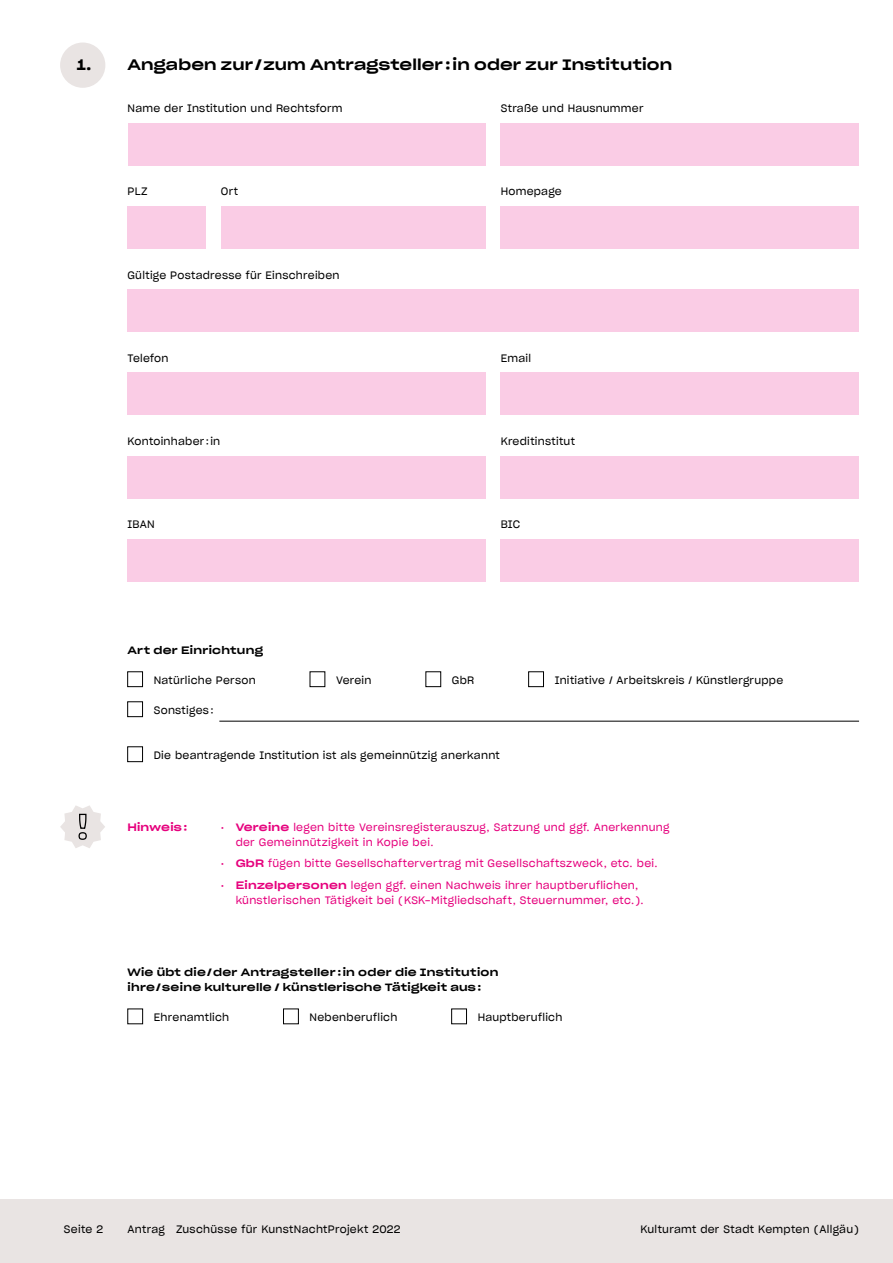
<style>
.page{position:relative;width:893px;height:1263px;background:#fff}
.page>*{position:absolute;margin:0;border:0;box-sizing:border-box;transform-origin:0 0}
.t1{font:15px "Sharp Grotesk Medium 25";letter-spacing:.01em;color:#000}
.t2{font:10.5px "Sharp Grotesk Book 20";letter-spacing:.025em;color:#000}
.t3{font:10.5px/15px "Sharp Grotesk Book 20";letter-spacing:.03em;color:#e6007d}
.t4{font:10.5px/15px "Sharp Grotesk Medium 25";letter-spacing:.025em;color:#000}
.t5{font:10.5px "Sharp Grotesk Medium 25";letter-spacing:.015em;color:#e6007d}
.s1{font-family:"Sharp Grotesk Medium 25"}
</style>
<div class="page">
<div style="left:0;top:1199px;width:893px;height:64px;background:#e9e4e3"></div>
<div style="left:60px;top:43px;width:45px;height:45px;background:#e9e4e3;border-radius:50%"></div>
<div style="left:128px;top:123px;width:358px;height:43px;background:#facce5"></div>
<div style="left:128px;top:206px;width:78px;height:43px;background:#facce5"></div>
<div style="left:221px;top:206px;width:265px;height:43px;background:#facce5"></div>
<div style="left:501px;top:123px;width:358px;height:43px;background:#facce5"></div>
<div style="left:501px;top:206px;width:358px;height:43px;background:#facce5"></div>
<div style="left:128px;top:289px;width:731px;height:43px;background:#facce5"></div>
<div style="left:128px;top:372px;width:358px;height:43px;background:#facce5"></div>
<div style="left:501px;top:372px;width:358px;height:43px;background:#facce5"></div>
<svg style="left:60px;top:805px;width:45px;height:43px"></svg>
<div style="left:128px;top:1009px;width:15px;height:15px;border:1px solid #000"></div>
<div style="left:283px;top:1009px;width:16px;height:15px;border:1px solid #000"></div>
<div style="left:451px;top:1009px;width:16px;height:15px;border:1px solid #000"></div>
<div style="left:127px;top:671px;width:16px;height:16px;border:1px solid #000"></div>
<div style="left:528px;top:671px;width:16px;height:16px;border:1px solid #000"></div>
<div style="left:127px;top:701px;width:16px;height:16px;border:1px solid #000"></div>
<hr style="left:219px;top:721px;width:640px;height:1px;background:#000">
<div style="left:127px;top:746px;width:16px;height:16px;border:1px solid #000"></div>
<div style="left:128px;top:455px;width:358px;height:43px;background:#facce5"></div>
<div style="left:128px;top:539px;width:358px;height:43px;background:#facce5"></div>
<div style="left:501px;top:455px;width:358px;height:43px;background:#facce5"></div>
<div style="left:501px;top:539px;width:358px;height:43px;background:#facce5"></div>
<h1 class="t1" style="left:76px;top:51px;width:17px">1.</h1>
<h1 class="t1" style="left:128px;top:51px;width:546px">Angaben zur/zum Antragsteller :in oder zur Institution</h1>
<p class="t2" style="left:128px;top:100px;width:216px">Name der Institution und Rechtsform</p>
<p class="t2" style="left:501px;top:100px;width:144px">Straße und Hausnummer</p>
<p class="t2" style="left:128px;top:183px;width:22px">PLZ</p>
<p class="t2" style="left:221px;top:183px;width:19px">Ort</p>
<p class="t2" style="left:128px;top:266px;width:214px">Gültige Postadresse für Einschreiben</p>
<p class="t2" style="left:501px;top:183px;width:63px">Homepage</p>
<p class="t2" style="left:128px;top:349px;width:42px">Telefon</p>
<p class="t2" style="left:501px;top:349px;width:32px">Email</p>
<p class="t2" style="left:128px;top:433px;width:94px">Kontoinhaber:in</p>
<p class="t2" style="left:128px;top:516px;width:29px">IBAN</p>
<p class="t2" style="left:501px;top:433px;width:76px">Kreditinstitut</p>
<p class="t2" style="left:501px;top:516px;width:21px">BIC</p>
<p class="t4" style="left:127px;top:641px;width:137px">Art der Einrichtung</p>
<p class="t2" style="left:154px;top:672px;width:103px">Natürliche Person</p>
<p class="t2" style="left:336px;top:672px;width:37px">Verein</p>
<p class="t2" style="left:452px;top:672px;width:24px">GbR</p>
<p class="t2" style="left:555px;top:672px;width:230px">Initiative / Arbeitskreis / Künstlergruppe</p>
<p class="t2" style="left:154px;top:702px;width:61px">Sonstiges:</p>
<p class="t2" style="left:154px;top:747px;width:348px">Die beantragende Institution ist als gemeinnützig anerkannt</p>
<p class="t5" style="left:127px;top:818px;width:61px">Hinweis :</p>
<p class="t3" style="left:236px;top:819px;width:435px;text-indent:-15px">• <span class="s1">Vereine</span> legen bitte Vereinsregisterauszug, Satzung und ggf. Anerkennung der Gemeinnützigkeit in Kopie bei.</p>
<p class="t3" style="left:221px;top:855px;width:438px">• <span class="s1">GbR</span> fügen bitte Gesellschaftervertrag mit Gesellschaftszweck, etc. bei.</p>
<p class="t3" style="left:236px;top:877px;width:409px;text-indent:-15px">• <span class="s1">Einzelpersonen</span> legen ggf. einen Nachweis ihrer hauptberuflichen, künstlerischen Tätigkeit bei (KSK-Mitgliedschaft, Steuernummer, etc.).</p>
<p class="t4" style="left:128px;top:964px;width:372px">Wie übt die/der Antragsteller :in oder die Institution ihre/seine kulturelle / künstlerische Tätigkeit aus :</p>
<p class="t2" style="left:154px;top:1009px;width:77px">Ehrenamtlich</p>
<p class="t2" style="left:310px;top:1009px;width:89px">Nebenberuflich</p>
<p class="t2" style="left:478px;top:1009px;width:86px">Hauptberuflich</p>
<p class="t2" style="left:64px;top:1221px;width:41px">Seite 2</p>
<p class="t2" style="left:128px;top:1221px;width:275px">Antrag Zuschüsse für KunstNachtProjekt 2022</p>
<p class="t2" style="left:640px;top:1221px;width:220px">Kulturamt der Stadt Kempten (Allgäu)</p>
</div>
